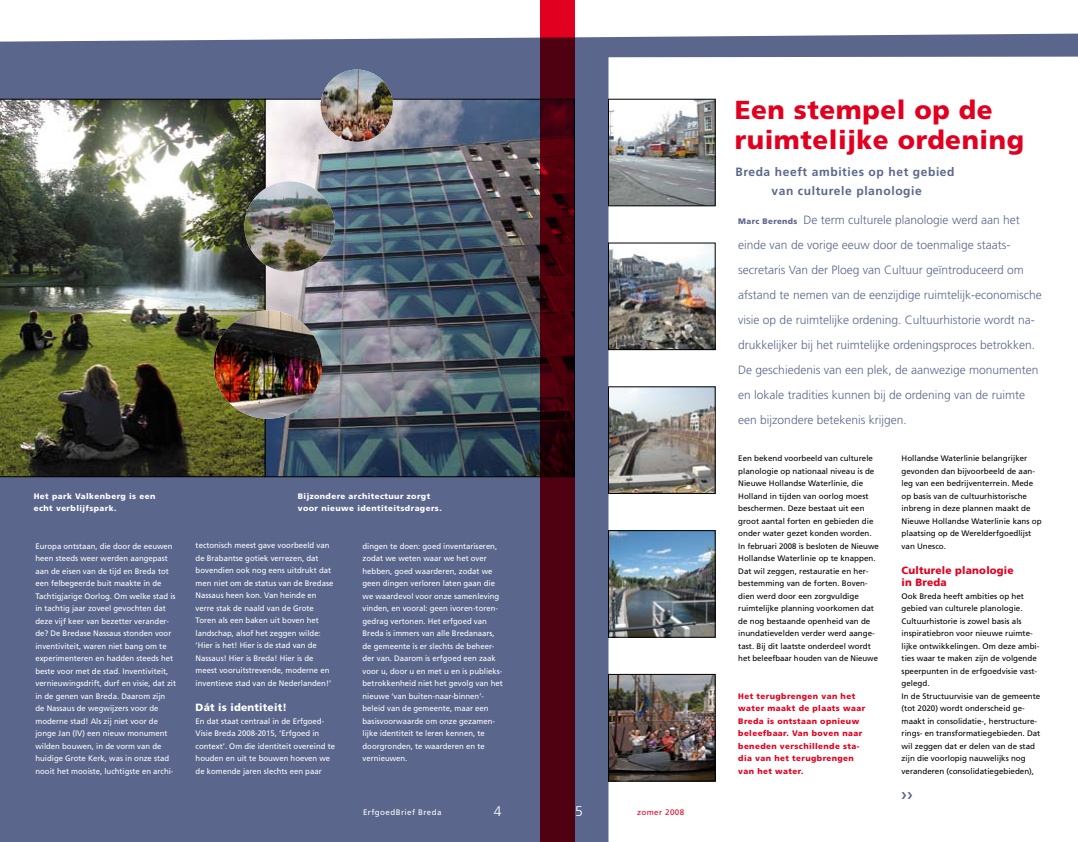
<style>
.page{position:relative;width:1078px;height:842px;background:#fff}
.page>*{position:absolute;margin:0;border:0;box-sizing:border-box;transform-origin:0 0}
.t1{font:900 26px/30px "Frutiger";letter-spacing:.02em;color:#e20020}
.t2{font:300 14px "Frutiger";color:#fff}
.t3{font:300 12px/25px "Frutiger";color:#5a668b}
.t4{font:700 12px/19px "Frutiger";letter-spacing:.05em;color:#5a668b;text-align:center}
.t5{font:900 10.5px/12.5px "Frutiger";letter-spacing:.02em;color:#e20020}
.t6{font:900 10.5px "Frutiger";letter-spacing:.02em;color:#fff}
.t7{font:8px/12.5px "Frutiger";color:#fff}
.t8{font:8px/12.5px "Frutiger";color:#000}
.t9{font:900 8px/12.5px "Frutiger";letter-spacing:.05em;color:#e20020}
.t10{font:900 8px/12.5px "Frutiger";letter-spacing:.05em;color:#fff}
.t11{font:8px "Frutiger";letter-spacing:.05em;color:#fff}
.t12{font:8px "Frutiger";letter-spacing:.05em;color:#e20020}
.s1{font-weight:900;font-size:8px}
</style>
<div class="page">
<div style="left:0;top:34px;width:1077px;height:808px;background:#5a668b"></div>
<svg style="left:608px;top:57px;width:469px;height:785px"></svg>
<img style="left:267px;top:101px;width:273px;height:374px">
<img style="left:0;top:99px;width:265px;height:378px">
<svg style="left:540px;top:0;width:34px;height:842px;background:#4e000e"></svg>
<img style="left:244px;top:181px;width:90px;height:91px;border-radius:45px">
<img style="left:213px;top:310px;width:109px;height:109px;border-radius:54px">
<img style="left:320px;top:70px;width:73px;height:72px;border-radius:36px">
<img style="left:610px;top:101px;width:103px;height:103px">
<div style="left:608px;top:99px;width:107px;height:107px;border:1px solid #000"></div>
<img style="left:610px;top:245px;width:103px;height:103px">
<div style="left:608px;top:243px;width:107px;height:107px;border:1px solid #000"></div>
<img style="left:610px;top:389px;width:103px;height:103px">
<div style="left:608px;top:387px;width:107px;height:107px;border:1px solid #000"></div>
<img style="left:610px;top:532px;width:103px;height:103px">
<div style="left:608px;top:530px;width:107px;height:107px;border:1px solid #000"></div>
<img style="left:610px;top:676px;width:103px;height:103px">
<div style="left:608px;top:674px;width:107px;height:107px;border:1px solid #000"></div>
<svg style="left:901px;top:791px;width:11px;height:8px"></svg>
<p class="t10" style="left:34px;top:489px;width:123px">Het park Valkenberg is een echt verblijfspark.</p>
<p class="t10" style="left:298px;top:489px;width:145px">Bijzondere architectuur zorgt voor nieuwe identiteitsdragers.</p>
<p class="t7" style="left:35px;top:539px;width:142px">Europa ontstaan, die door de eeuwen heen steeds weer werden aangepast aan de eisen van de tijd en Breda tot een felbegeerde buit maakte in de Tachtigjarige Oorlog. Om welke stad is in tachtig jaar zoveel gevochten dat deze vijf keer van bezetter verander&shy;de? De Bredase Nassaus stonden voor inventiviteit, waren niet bang om te experimenteren en hadden steeds het beste voor met de stad. Inventiviteit, vernieuwingsdrift, durf en visie, dat zit in de genen van Breda. Daarom zijn de Nassaus de wegwijzers voor de moderne stad! Als zij niet voor de jonge Jan (IV) een nieuw monument wilden bouwen, in de vorm van de huidige Grote Kerk, was in onze stad nooit het mooiste, luchtigste en archi-</p>
<p class="t7" style="left:196px;top:539px;width:139px">tectonisch meest gave voorbeeld van de Brabantse gotiek verrezen, dat bovendien ook nog eens uitdrukt dat men niet om de status van de Bredase Nassaus heen kon. Van heinde en verre stak de naald van de Grote Toren als een baken uit boven het landschap, alsof het zeggen wilde: ‘Hier is het! Hier is de stad van de Nassaus! Hier is Breda! Hier is de meest vooruitstrevende, moderne en inventieve stad van de Nederlanden!’</p>
<h3 class="t6" style="left:196px;top:701px;width:93px">Dát is identiteit!</h3>
<p class="t7" style="left:196px;top:714px;width:141px">En dat staat centraal in de Erfgoed-Visie Breda 2008-2015, ‘Erfgoed in context’. Om die identiteit overeind te houden en uit te bouwen hoeven we de komende jaren slechts een paar</p>
<p class="t7" style="left:362px;top:539px;width:142px">dingen te doen: goed inventariseren, zodat we weten waar we het over hebben, goed waarderen, zodat we geen dingen verloren laten gaan die we waardevol voor onze samenleving vinden, en vooral: geen ivoren-toren&shy;gedrag vertonen. Het erfgoed van Breda is immers van alle Bredanaars, de gemeente is er slechts de beheer&shy;der van. Daarom is erfgoed een zaak voor u, door u en met u en is publieks&shy;betrokkenheid niet het gevolg van het nieuwe ‘van buiten-naar-binnen’- beleid van de gemeente, maar een basisvoorwaarde om onze gezamen&shy;lijke identiteit te leren kennen, te doorgronden, te waarderen en te vernieuwen.</p>
<p class="t11" style="left:363px;top:807px;width:80px">ErfgoedBrief Breda</p>
<h2 class="t2" style="left:493px;top:803px;width:9px">4</h2>
<h2 class="t2" style="left:575px;top:803px;width:9px">5</h2>
<p class="t12" style="left:637px;top:807px;width:49px">zomer 2008</p>
<h1 class="t1" style="left:734px;top:95px;width:291px">Een stempel op de ruimtelijke ordening</h1>
<h3 class="t4" style="left:735px;top:162px;width:220px">Breda heeft ambities op het gebied van culturele planologie</h3>
<p class="t3" style="left:738px;top:207px;width:305px"><span class="s1">Marc Berends</span> De term culturele planologie werd aan het einde van de vorige eeuw door de toenmalige staats&shy;secretaris Van der Ploeg van Cultuur geïntroduceerd om afstand te nemen van de eenzijdige ruimtelijk-economische visie op de ruimtelijke ordening. Cultuurhistorie wordt na&shy;drukkelijker bij het ruimtelijke ordeningsproces betrokken.<br>De geschiedenis van een plek, de aanwezige monumenten en lokale tradities kunnen bij de ordening van de ruimte een bijzondere betekenis krijgen.</p>
<p class="t8" style="left:738px;top:452px;width:142px">Een bekend voorbeeld van culturele planologie op nationaal niveau is de Nieuwe Hollandse Waterlinie, die Holland in tijden van oorlog moest beschermen. Deze bestaat uit een groot aantal forten en gebieden die onder water gezet konden worden.<br>In februari 2008 is besloten de Nieuwe Hollandse Waterlinie op te knappen.<br>Dat wil zeggen, restauratie en her&shy;bestemming van de forten. Boven&shy;dien werd door een zorgvuldige ruimtelijke planning voorkomen dat de nog bestaande openheid van de inundatievelden verder werd aange&shy;tast. Bij dit laatste onderdeel wordt het beleefbaar houden van de Nieuwe</p>
<p class="t8" style="left:901px;top:452px;width:141px">Hollandse Waterlinie belangrijker gevonden dan bijvoorbeeld de aan&shy;leg van een bedrijventerrein. Mede op basis van de cultuurhistorische inbreng in deze plannen maakt de<br>Nieuwe Hollandse Waterlinie kans op plaatsing op de Werelderfgoedlijst van Unesco.</p>
<h3 class="t5" style="left:901px;top:563px;width:114px">Culturele planologie in Breda</h3>
<p class="t8" style="left:901px;top:589px;width:140px">Ook Breda heeft ambities op het gebied van culturele planologie.<br>Cultuurhistorie is zowel basis als inspiratiebron voor nieuwe ruimte&shy;lijke ontwikkelingen. Om deze ambi&shy;ties waar te maken zijn de volgende speerpunten in de erfgoedvisie vast&shy;gelegd.<br>In de Structuurvisie van de gemeente (tot 2020) wordt onderscheid ge&shy;maakt in consolidatie-, herstructure&shy;rings- en transformatiegebieden. Dat wil zeggen dat er delen van de stad zijn die voorlopig nauwelijks nog veranderen (consolidatiegebieden),</p>
<p class="t9" style="left:738px;top:689px;width:128px">Het terugbrengen van het water maakt de plaats waar<br>Breda is ontstaan opnieuw beleefbaar. Van boven naar beneden verschillende sta&shy;dia van het terugbrengen van het water.</p>
</div>
